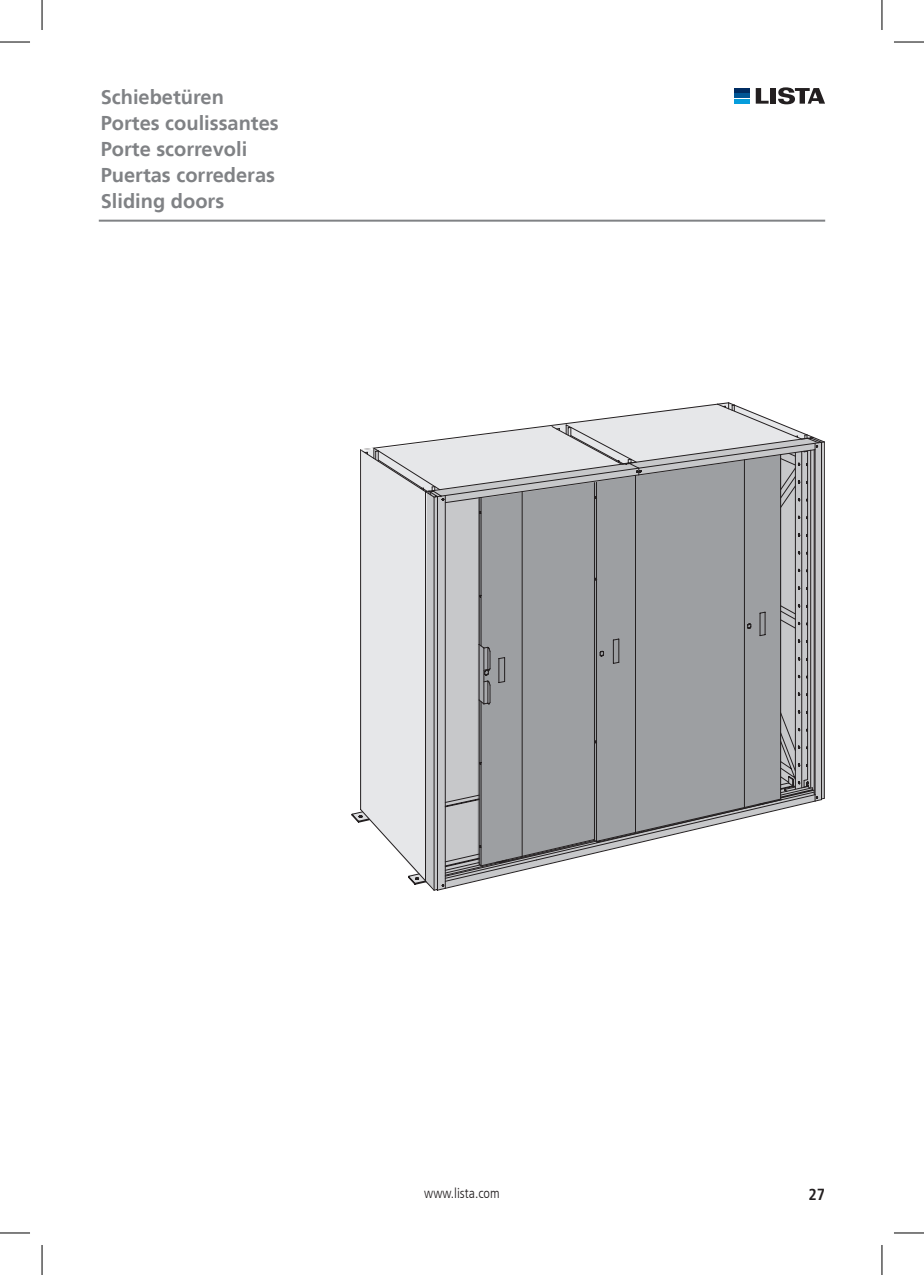
<style>
.page{position:relative;width:924px;height:1275px;background:#fff}
.page>*{position:absolute;margin:0;border:0;box-sizing:border-box;transform-origin:0 0}
._20_Seitentitel_oben{font:700 20px "Frutiger LT";color:#808285}
.t1{font:700 condensed 16px "Frutiger LT";color:#231f20}
.t2{font:300 condensed 14px "Frutiger LT";color:#231f20}
</style>
<div class="page">
<hr style="left:99px;top:220px;width:725px;height:2px;background:#808285">
<hr style="left:734px;top:88px;width:15px;height:4px;background:#002c62">
<hr style="left:734px;top:94px;width:15px;height:4px;background:#005595">
<div style="left:734px;top:99px;width:15px;height:5px;background:#069ddc"></div>
<svg style="left:755px;top:88px;width:13px;height:16px"></svg>
<div style="left:769px;top:88px;width:6px;height:16px;background:#231f20"></div>
<svg style="left:778px;top:87px;width:46px;height:17px"></svg>
<svg style="left:351px;top:402px;width:473px;height:488px"></svg>
<hr style="left:0;top:42px;width:30px;height:1px;background:#000">
<hr style="left:893px;top:42px;width:30px;height:1px;background:#000">
<hr style="left:0;top:1232px;width:30px;height:1px;background:#000">
<hr style="left:893px;top:1232px;width:30px;height:1px;background:#000">
<hr style="left:42px;top:0;width:1px;height:30px;background:#000">
<hr style="left:42px;top:1245px;width:1px;height:30px;background:#000">
<hr style="left:881px;top:0;width:1px;height:30px;background:#000">
<hr style="left:881px;top:1245px;width:1px;height:30px;background:#000">
<p class="_20_Seitentitel_oben" style="left:101px;top:86px;width:125px">Schiebetüren</p>
<p class="_20_Seitentitel_oben" style="left:101px;top:112px;width:179px">Portes coulissantes</p>
<p class="_20_Seitentitel_oben" style="left:101px;top:138px;width:148px">Porte scorrevoli</p>
<p class="_20_Seitentitel_oben" style="left:101px;top:164px;width:176px">Puertas correderas</p>
<p class="_20_Seitentitel_oben" style="left:101px;top:190px;width:125px">Sliding doors</p>
<p class="t2" style="left:424px;top:1185px;width:77px">www.lista.com</p>
<p class="t1" style="left:808px;top:1184px;width:18px">27</p>
</div>
